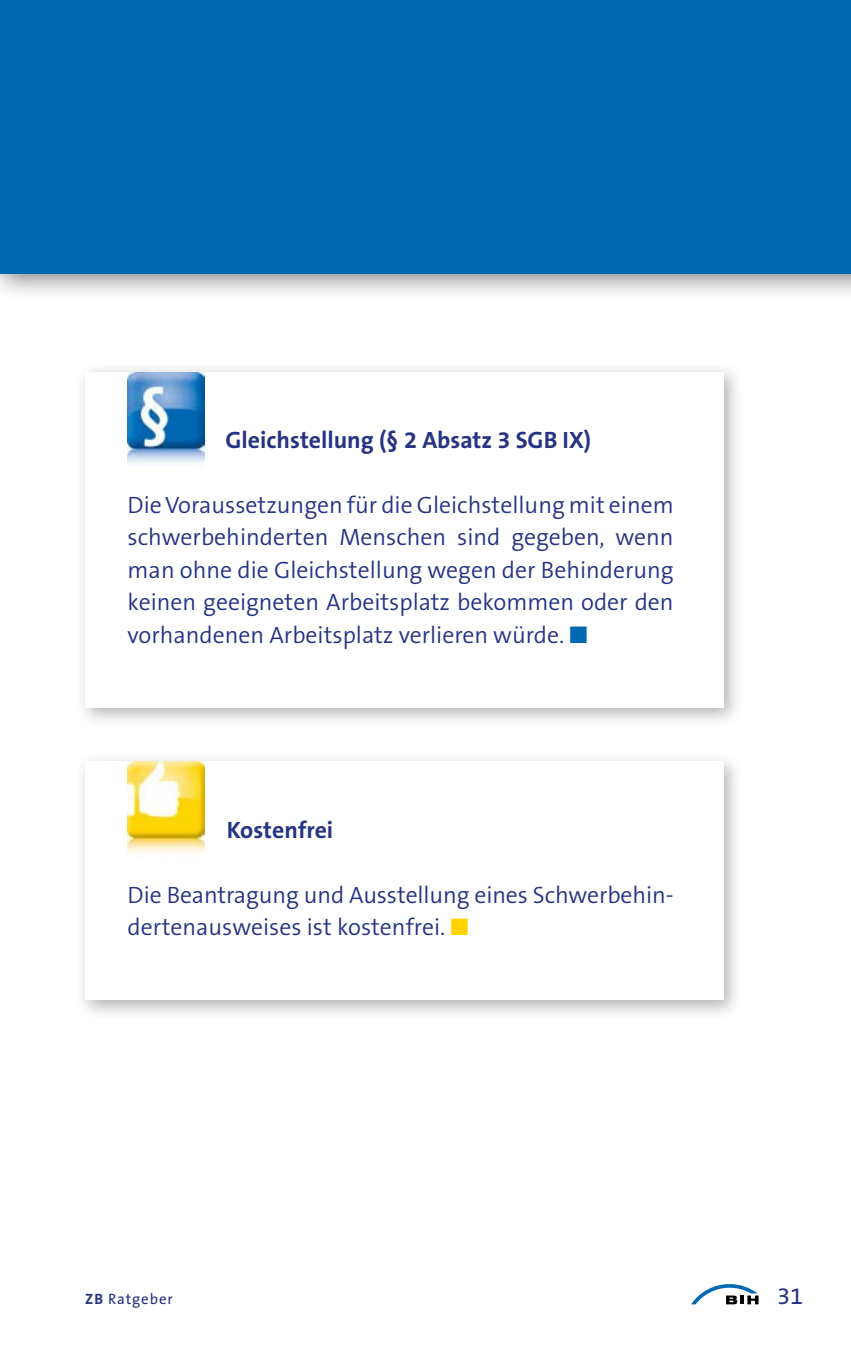
<style>
.page{position:relative;width:851px;height:1347px;background:#fff}
.page>*{position:absolute;margin:0;border:0;box-sizing:border-box;transform-origin:0 0}
.Fließtext{font:300 23.75px/32.5px "The Sans B W4";color:#253483;text-align:justify}
.t1{font:700 23.75px "The Sans B W7";color:#253483}
.t2{font:23.75px "The Sans B W5 Plain";color:#253483}
.t3{font:15px "The Sans B W5 Plain";letter-spacing:.06em;color:#253483}
.s1{color:#0069b4}
.s2{color:#ffd400}
.s3{font-family:"The Sans B W7";font-weight:700}
</style>
<div class="page">
<svg style="left:691px;top:1284px;width:67px;height:20px"></svg>
<div style="left:0;top:0;width:850px;height:303px;background:#000;opacity:.5"></div>
<div style="left:0;top:0;width:850px;height:274px;background:#0069b4"></div>
<div style="left:74px;top:361px;width:669px;height:367px;background:#000;opacity:.3"></div>
<div style="left:85px;top:372px;width:638px;height:336px;background:#fff"></div>
<div style="left:75px;top:751px;width:668px;height:269px;background:#000;opacity:.3"></div>
<div style="left:85px;top:761px;width:638px;height:239px;background:#fff"></div>
<img style="left:128px;top:372px;width:76px;height:93px">
<img style="left:128px;top:761px;width:76px;height:95px">
<h3 class="t1" style="left:225px;top:424px;width:367px">Gleichstellung (§ 2 Absatz 3 SGB IX)</h3>
<p class="Fließtext" style="left:128px;top:488px;width:547px">Die Voraussetzungen für die Gleichstellung mit einem schwerbehinderten Menschen sind gegeben, wenn man ohne die Gleichstellung wegen der Behinderung keinen geeigneten Arbeitsplatz bekommen oder den vorhandenen Arbeitsplatz verlieren würde. <span class="s1">■</span></p>
<h3 class="t1" style="left:227px;top:814px;width:108px">Kostenfrei</h3>
<p class="Fließtext" style="left:128px;top:878px;width:547px">Die Beantragung und Ausstellung eines Schwerbehin&shy;dertenausweises ist kostenfrei. <span class="s2">■</span></p>
<p class="t3" style="left:85px;top:1289px;width:89px"><span class="s3">ZB</span> Ratgeber</p>
<p class="t2" style="left:777px;top:1281px;width:28px">31</p>
</div>
